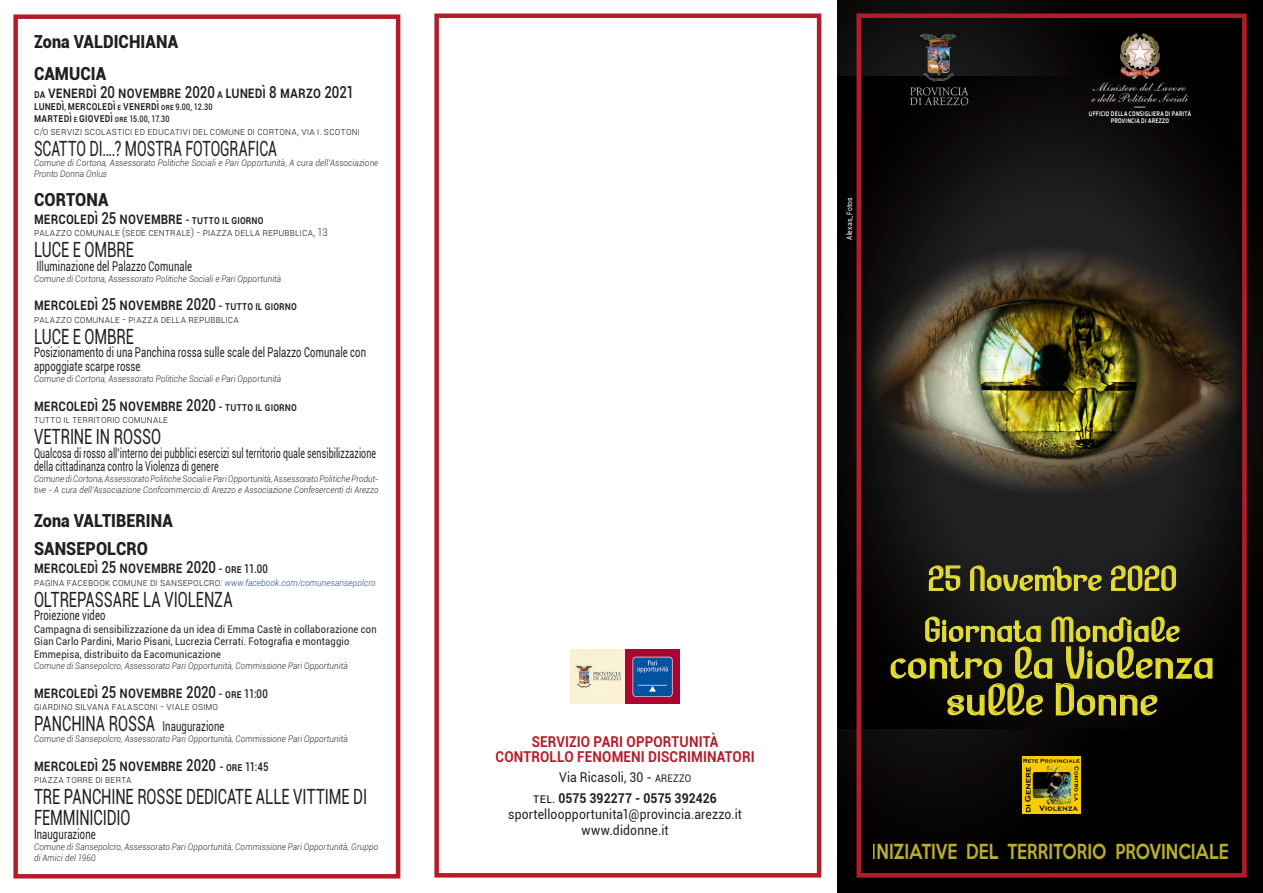
<style>
.page{position:relative;width:1263px;height:893px;background:#fff}
.page>*{position:absolute;margin:0;border:0;box-sizing:border-box;transform-origin:0 0}
.t1{font:43.5px "Lesser Concern";letter-spacing:.01em;color:#e4db33}
.t2{font:34.2px "Lesser Concern";letter-spacing:.015em;color:#e4db33}
.t3{font:21px "Roboto";letter-spacing:-.005em;color:#231f20;scale:.7 1}
.t4{font:21px "Roboto";letter-spacing:-.005em;color:#231f20;scale:.67 1}
.t5{font:500 19.05px "Keep Calm";letter-spacing:.005em;color:#e4db33;scale:.8 1}
.t6{font:900 18px "Roboto";letter-spacing:.005em;color:#231f20;scale:.9 1}
.t7{font:500 16.5px "Roboto";letter-spacing:-.005em;color:#231f20;scale:.8 1}
.t8{font:700 15px "Roboto";letter-spacing:.01em;color:#b51c29;scale:.9 1}
.t9{font:13.5px/13.5px "Roboto";letter-spacing:.01em;color:#231f20;scale:.7 1}
.t10{font:13.5px "Roboto";letter-spacing:.01em;color:#231f20;scale:.65 1}
.t11{font:13.5px "Roboto";letter-spacing:.01em;color:#231f20;scale:.9 1}
.t12{font:700 13.5px "Roboto";letter-spacing:.01em;color:#231f20;scale:.9 1}
.t13{font:12.75px "Shelley Andante Script";letter-spacing:.01em;color:#fff}
.t14{font:500 12px "Roboto";letter-spacing:.005em;color:#231f20;scale:.8 1}
.t15{font:300 10.95px "Univers";color:#fff}
.t16{font:300 10.5px "Roboto";letter-spacing:.025em;color:#231f20;scale:.9 1}
.t17{font:10.5px/12.6px "Roboto";letter-spacing:.02em;color:#231f20;scale:.89 1}
.t18{font:italic 300 9px/10.8px "Roboto";letter-spacing:.015em;color:#231f20;scale:.9 1}
.t19{font:italic 300 9px/10.8px "Roboto";letter-spacing:.015em;color:#231f20;scale:.88 1}
.t20{font:500 9px "Roboto";color:#231f20;scale:.8 1}
.t21{font:7.5px "Roboto";letter-spacing:.02em;color:#fff;scale:.9 1}
.t22{font:700 6.3px "Skoda Pro";letter-spacing:.055em;color:#fff;scale:.8 1}
.s1{font-size:12px}
.s2{font-size:9px}
.s3{font-weight:300;font-style:italic;font-size:9px}
.s4{font-style:italic;font-size:9px;color:#253f8e}
.s5{font-size:10.5px}
.s6{font-weight:400}
</style>
<div class="page">
<div style="left:837px;top:0;width:426px;height:893px;background:linear-gradient(to right,#0d0b0b,#000)"></div>
<svg style="left:837px;top:76px;width:426px;height:653px;background:#0d0d0d"></svg>
<img style="left:866px;top:243px;width:376px;height:254px">
<div style="left:856px;top:14px;width:391px;height:864px;border:4px solid #b51c29"></div>
<img style="left:1120px;top:33px;width:40px;height:46px">
<img style="left:920px;top:33px;width:36px;height:49px">
<img style="left:909px;top:86px;width:59px;height:21px">
<div style="left:919px;top:555px;width:317px;height:72px;background:#231f20;opacity:.75"></div>
<svg style="left:928px;top:564px;width:33px;height:28px"></svg>
<svg style="left:969px;top:564px;width:208px;height:28px;background:#514e24"></svg>
<svg style="left:890px;top:616px;width:323px;height:100px;background:#312e12"></svg>
<img style="left:1022px;top:756px;width:58px;height:58px">
<img style="left:571px;top:649px;width:108px;height:54px">
<div style="left:13px;top:14px;width:387px;height:864px;border:4px solid #b51c29"></div>
<div style="left:434px;top:14px;width:387px;height:864px;border:4px solid #b51c29"></div>
<p class="t6" style="left:34px;top:28px;width:162px">Zona VALDICHIANA</p>
<p class="t6" style="left:34px;top:61px;width:82px">CAMUCIA</p>
<p class="t7" style="left:34px;top:80px;width:401px"><span class="s1">Da</span> Venerdì 20 Novembre 2020 <span class="s1">a</span> Lunedì 8 Marzo 2021</p>
<p class="t14" style="left:34px;top:97px;width:225px">Lunedì<span class="s2">,</span> mercoledì <span class="s2">e</span> venerdì <span class="s2">ore 9.00, 12.30</span></p>
<p class="t20" style="left:34px;top:112px;width:171px"><span class="s1">Martedì</span> e <span class="s1">giovedì</span> ore 15.00, 17.30</p>
<p class="t16" style="left:34px;top:124px;width:364px">C/O Servizi Scolastici ed Educativi del Comune di Cortona, Via I. Scotoni</p>
<p class="t4" style="left:34px;top:133px;width:342px">SCATTO DI….? Mostra fotografica</p>
<p class="t18" style="left:34px;top:157px;width:384px">Comune di Cortona, Assessorato Politiche Sociali e Pari Opportunità, A cura dell’Associazione<br>Pronto Donna Onlus</p>
<p class="t6" style="left:34px;top:186px;width:84px">CORTONA</p>
<p class="t7" style="left:34px;top:206px;width:288px">Mercoledì 25 Novembre <span class="s1">- Tutto il giorno</span></p>
<p class="t16" style="left:34px;top:225px;width:328px">Palazzo Comunale (sede centrale) - Piazza della Repubblica, 13</p>
<p class="t3" style="left:34px;top:235px;width:144px">LUCE E OMBRE</p>
<p class="t9" style="left:36px;top:259px;width:224px">Illuminazione del Palazzo Comunale</p>
<p class="t18" style="left:34px;top:273px;width:276px">Comune di Cortona, Assessorato Politiche Sociali e Pari Opportunità</p>
<p class="t7" style="left:34px;top:293px;width:330px">Mercoledì 25 Novembre 2020 <span class="s1">- Tutto il giorno</span></p>
<p class="t16" style="left:34px;top:312px;width:229px">Palazzo Comunale - Piazza della Repubblica</p>
<p class="t3" style="left:34px;top:322px;width:144px">LUCE E OMBRE</p>
<p class="t9" style="left:34px;top:345px;width:476px">Posizionamento di una Panchina rossa sulle scale del Palazzo Comunale con appoggiate scarpe rosse<span class="s3">.</span></p>
<p class="t18" style="left:34px;top:373px;width:276px">Comune di Cortona, Assessorato Politiche Sociali e Pari Opportunità</p>
<p class="t7" style="left:34px;top:393px;width:330px">Mercoledì 25 Novembre 2020 <span class="s1">- Tutto il giorno</span></p>
<p class="t16" style="left:34px;top:412px;width:151px">Tutto il territorio comunale</p>
<p class="t3" style="left:34px;top:422px;width:183px">VETRINE IN ROSSO</p>
<p class="t10" style="left:34px;top:443px;width:528px">Qualcosa di rosso all’interno dei pubblici esercizi sul territorio quale sensibilizzazione</p>
<p class="t10" style="left:34px;top:457px;width:286px">della cittadinanza contro la Violenza di genere</p>
<p class="t19" style="left:34px;top:473px;width:393px">Comune di Cortona, Assessorato Politiche Sociali e Pari Opportunità, Assessorato Politiche Produt&shy;tive - A cura dell’Associazione Confcommercio di Arezzo e Associazione Confesercenti di Arezzo</p>
<p class="t6" style="left:34px;top:507px;width:156px">Zona VALTIBERINA</p>
<p class="t6" style="left:34px;top:536px;width:128px">SANSEPOLCRO</p>
<p class="t7" style="left:34px;top:556px;width:294px">Mercoledì 25 Novembre 2020 <span class="s1">- Ore 11.00</span></p>
<p class="t16" style="left:34px;top:575px;width:381px">Pagina Faceboo k Comune di Sansepo lcro: <span class="s4">www.facebook.com/comunesansepolcro</span></p>
<p class="t3" style="left:34px;top:585px;width:285px">OLTREPASSARE LA VIOLENZA</p>
<p class="t9" style="left:34px;top:608px;width:104px">Proiezione video</p>
<p class="t17" style="left:34px;top:622px;width:387px">Campagna di sensibilizzazione da un idea di Emma Castè in collaborazione con<br>Gian Carlo Pardini, Mario Pisani, Lucrezia Cerrati. Fotografia e montaggio<br>Emmepisa, distribuito da Eacomunicazione</p>
<p class="t18" style="left:34px;top:660px;width:350px">Comune di Sansepolcro, Assessorato Pari Opportunità, Commissione Pari Opportunità</p>
<p class="t7" style="left:34px;top:680px;width:294px">Mercoledì 25 Novembre 2020 <span class="s1">- Ore 11:00</span></p>
<p class="t16" style="left:34px;top:699px;width:205px">Giardino Silvana Falasconi - Viale Osimo</p>
<p class="t3" style="left:34px;top:709px;width:121px">Panchina Rossa</p>
<p class="t9" style="left:163px;top:719px;width:90px">Inaugurazione</p>
<p class="t18" style="left:34px;top:733px;width:350px">Comune di Sansepolcro, Assessorato Pari Opportunità, Commissione Pari Opportunità</p>
<p class="t7" style="left:34px;top:753px;width:295px">Mercoledì 25 Novembre 2020 <span class="s1">- Ore 11:45</span></p>
<p class="t16" style="left:34px;top:772px;width:110px">Piazza Torre di Berta</p>
<p class="t3" style="left:34px;top:782px;width:230px">TRE PANCH INE ROSSE dedicate</p>
<p class="t3" style="left:256px;top:782px;width:13px">alle</p>
<p class="t3" style="left:293px;top:782px;width:13px">vittime</p>
<p class="t3" style="left:353px;top:782px;width:10px">di</p>
<p class="t3" style="left:34px;top:803px;width:13px">Femminicidio</p>
<p class="t9" style="left:34px;top:827px;width:90px">Inaugurazione</p>
<p class="t18" style="left:34px;top:841px;width:384px">Comune di Sansepolcro, Assessorato Pari Opportunità, Commissione Pari Opportunità, Gruppo di Amici del 1960</p>
<p class="t21" style="left:844px;top:240px;width:49px;rotate:-90deg">Alexas_Fotos</p>
<p class="t13" style="left:1094px;top:79px;width:94px">Ministero del Lavoro</p>
<p class="t13" style="left:1092px;top:90px;width:98px">e delle Politiche Sociali</p>
<p class="t22" style="left:1089px;top:110px;width:129px">UFFICIO DELLA CONSIGLIERA DI PARITà</p>
<p class="t22" style="left:1111px;top:117px;width:74px">PROVINCIA DI AREZZO</p>
<p class="t15" style="left:1134px;top:99px;width:12px">—</p>
<p class="t8" style="left:532px;top:731px;width:45px">SERVIZIO</p>
<p class="t8" style="left:593px;top:731px;width:140px">PARI OPPORTUNITÀ</p>
<p class="t8" style="left:495px;top:746px;width:21px">CONTRO</p>
<p class="t8" style="left:549px;top:746px;width:41px">LLO FENOMENI</p>
<p class="t8" style="left:648px;top:746px;width:43px">DISCRIMINATORI</p>
<p class="t11" style="left:559px;top:768px;width:148px">Via Ricasoli, 30 - <span class="s5">AREZZO</span></p>
<p class="t12" style="left:533px;top:788px;width:205px"><span class="s6">tel.</span> 0575 392277 - 0575 392426</p>
<p class="t11" style="left:508px;top:805px;width:261px">sportelloopportunita1@provincia.arezzo.it</p>
<p class="t11" style="left:582px;top:821px;width:98px">www.didonne.it</p>
<p class="t2" style="left:928px;top:560px;width:251px">25 Novembre 2020</p>
<p class="t2" style="left:924px;top:611px;width:257px">Giornata Mondiale</p>
<p class="t1" style="left:889px;top:639px;width:327px">contro la Violenza</p>
<p class="t1" style="left:946px;top:675px;width:213px">sulle Donne</p>
<h3 class="t5" style="left:872px;top:835px;width:447px">INIZIATIVE DEL TERRITORIO PROVINCIALE</h3>
</div>
